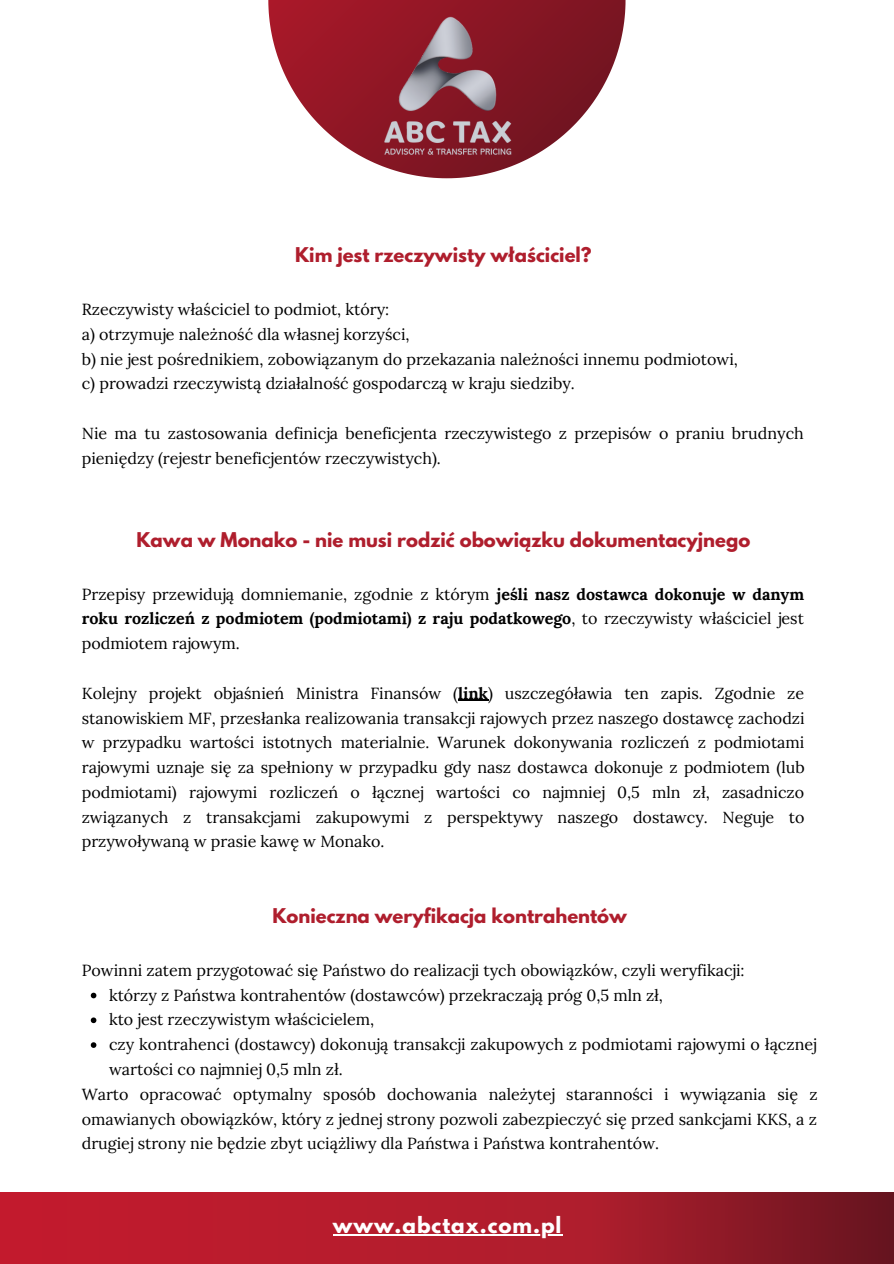
<style>
.page{position:relative;width:894px;height:1264px;background:#fff}
.page>*{position:absolute;margin:0;border:0;box-sizing:border-box;transform-origin:0 0}
.t1{font:700 19.8px "League Spartan";letter-spacing:.05em;color:#fff}
.t2{font:700 18px "League Spartan";color:#af1e2d}
.t3{font:16.05px/24.8px "Lora";color:#000;text-align:justify}
.s1{font-weight:700}
</style>
<div class="page">
<svg style="left:0;top:1192px;width:893px;height:71px;background:#a91c2c"></svg>
<svg style="left:268px;top:0;width:357px;height:178px"></svg>
<img style="left:382px;top:0;width:130px;height:154px">
<hr style="left:333px;top:1233px;width:200px;height:1px;background:#fff">
<svg style="left:533px;top:1233px;width:29px;height:1px"></svg>
<hr style="left:458px;top:700px;width:30px;height:1px;background:#000">
<svg style="left:91px;top:992px;width:5px;height:6px"></svg>
<svg style="left:91px;top:1017px;width:5px;height:6px"></svg>
<svg style="left:91px;top:1042px;width:5px;height:5px"></svg>
<p class="t2" style="left:295px;top:246px;width:298px">Kim jest rzeczywisty właściciel?</p>
<p class="t3" style="left:82px;top:297px;width:309px">Rzeczywisty właściciel to podmiot, który:</p>
<p class="t3" style="left:82px;top:321px;width:329px">a) otrzymuje należność dla własnej korzyści,</p>
<p class="t3" style="left:82px;top:346px;width:657px">b) nie jest pośrednikiem, zobowiązanym do przekazania należności innemu podmiotowi,</p>
<p class="t3" style="left:82px;top:371px;width:494px">c) prowadzi rzeczywistą działalność gospodarczą w kraju siedziby.</p>
<p class="t3" style="left:82px;top:420px;width:723px">Nie ma tu zastosowania definicja beneficjenta rzeczywistego z przepisów o praniu brudnych pieniędzy (rejestr beneficjentów rzeczywistych).</p>
<p class="t2" style="left:136px;top:530px;width:615px">Kawa w Monako - nie musi rodzić obowiązku dokumentacyjnego</p>
<p class="t3" style="left:82px;top:581px;width:723px">Przepisy przewidują domniemanie, zgodnie z którym <span class="s1">jeśli nasz dostawca dokonuje w danym roku rozliczeń z podmiotem (podmiotami) z raju podatkowego</span>, to rzeczywisty właściciel jest podmiotem rajowym.</p>
<p class="t3" style="left:82px;top:680px;width:724px">Kolejny projekt objaśnień Ministra Finansów (<span class="s1">link</span>) uszczegóławia ten zapis. Zgodnie ze stanowiskiem MF, przesłanka realizowania transakcji rajowych przez naszego dostawcę zachodzi w przypadku wartości istotnych materialnie. Warunek dokonywania rozliczeń z podmiotami rajowymi uznaje się za spełniony w przypadku gdy nasz dostawca dokonuje z podmiotem (lub podmiotami) rajowymi rozliczeń o łącznej wartości co najmniej 0,5 mln zł, zasadniczo związanych z transakcjami zakupowymi z perspektywy naszego dostawcy. Neguje to przywoływaną w prasie kawę w Monako.</p>
<p class="t2" style="left:272px;top:906px;width:356px">Konieczna weryfikacja kontrahentów</p>
<p class="t3" style="left:82px;top:957px;width:664px">Powinni zatem przygotować się Państwo do realizacji tych obowiązków, czyli weryfikacji:</p>
<p class="t3" style="left:109px;top:982px;width:555px">którzy z Państwa kontrahentów (dostawców) przekraczają próg 0,5 mln zł,</p>
<p class="t3" style="left:109px;top:1007px;width:267px">kto jest rzeczywistym właścicielem,</p>
<p class="t3" style="left:109px;top:1031px;width:708px">czy kontrahenci (dostawcy) dokonują transakcji zakupowych z podmiotami rajowymi o łącznej wartości co najmniej 0,5 mln zł.</p>
<p class="t3" style="left:82px;top:1081px;width:737px">Warto opracować optymalny sposób dochowania należytej staranności i wywiązania się z omawianych obowiązków, który z jednej strony pozwoli zabezpieczyć się przed sankcjami KKS, a z drugiej strony nie będzie zbyt uciążliwy dla Państwa i Państwa kontrahentów.</p>
<p class="t1" style="left:333px;top:1214px;width:230px">www.abctax.com.pl</p>
</div>
